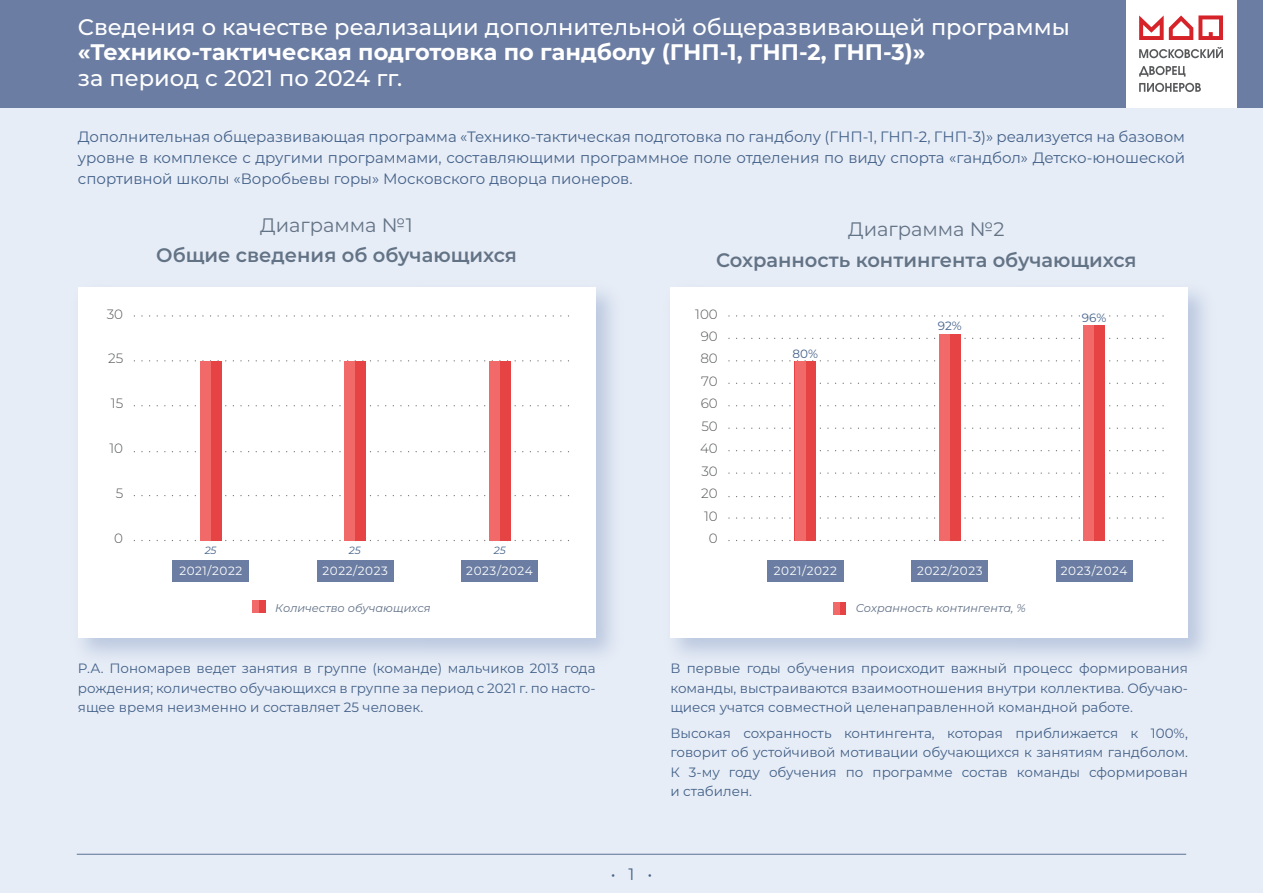
<style>
.page{position:relative;width:1263px;height:893px;background:#fff}
.page>*{position:absolute;margin:0;border:0;box-sizing:border-box;transform-origin:0 0}
.t1{font:500 22.5px "Montserrat";color:#fff}
.t2{font:700 22.5px "Montserrat";color:#fff}
.t3{font:600 19.5px "Montserrat";color:#637386}
.t4{font:19.5px "Montserrat";color:#637386}
.t5{font:16.5px "Montserrat";color:#436189}
.t6{font:15px/21px "Montserrat";color:#436189;text-align:justify}
.t7{font:13.5px/19.5px "Montserrat";color:#436189;text-align:justify}
.t8{font:300 13.5px "Montserrat";color:#545557}
.t9{font:12px "Montserrat";letter-spacing:.05em;color:#fff}
.t10{font:12px "Montserrat";color:#436189}
.t11{font:italic 11.25px "Montserrat";color:#617187}
.t12{font:italic 10.5px "Montserrat";color:#436189}
</style>
<div class="page">
<div style="left:0;top:76px;width:1263px;height:817px;background:#e7edf6"></div>
<div style="left:0;top:0;width:1263px;height:107px;background:#fff"></div>
<div style="left:1237px;top:0;width:26px;height:107px;background:#6b7da2"></div>
<div style="left:0;top:0;width:1125px;height:107px;background:#6b7da2"></div>
<hr style="left:77px;top:854px;width:1109px;height:1px;background:#6b7da2">
<svg style="left:1139px;top:15px;width:84px;height:25px"></svg>
<svg style="left:1139px;top:47px;width:84px;height:11px"></svg>
<svg style="left:1139px;top:66px;width:46px;height:11px"></svg>
<svg style="left:1139px;top:83px;width:62px;height:9px"></svg>
<img style="left:670px;top:287px;width:536px;height:369px">
<div style="left:671px;top:287px;width:517px;height:351px;background:#fff"></div>
<img style="left:81px;top:287px;width:532px;height:369px">
<div style="left:78px;top:287px;width:517px;height:351px;background:#fff"></div>
<svg style="left:141px;top:315px;width:420px;height:2px"></svg>
<svg style="left:141px;top:405px;width:420px;height:1px"></svg>
<svg style="left:141px;top:360px;width:420px;height:1px"></svg>
<svg style="left:141px;top:495px;width:420px;height:1px"></svg>
<svg style="left:141px;top:451px;width:420px;height:1px"></svg>
<svg style="left:141px;top:540px;width:420px;height:1px"></svg>
<div style="left:200px;top:361px;width:21px;height:179px;background:#e64344"></div>
<div style="left:200px;top:361px;width:11px;height:179px;background:#f16969"></div>
<div style="left:345px;top:361px;width:21px;height:179px;background:#e64344"></div>
<div style="left:345px;top:361px;width:10px;height:179px;background:#f16969"></div>
<div style="left:489px;top:361px;width:21px;height:179px;background:#e64344"></div>
<div style="left:489px;top:361px;width:11px;height:179px;background:#f16969"></div>
<div style="left:253px;top:600px;width:12px;height:13px;background:#e64344"></div>
<div style="left:253px;top:600px;width:6px;height:13px;background:#f16969"></div>
<div style="left:173px;top:560px;width:76px;height:22px;background:#6b7da2"></div>
<div style="left:317px;top:560px;width:76px;height:22px;background:#6b7da2"></div>
<div style="left:461px;top:560px;width:77px;height:22px;background:#6b7da2"></div>
<svg style="left:736px;top:315px;width:420px;height:2px"></svg>
<svg style="left:839px;top:602px;width:7px;height:13px"></svg>
<div style="left:833px;top:602px;width:6px;height:13px;background:#f16969"></div>
<svg style="left:736px;top:383px;width:420px;height:1px"></svg>
<svg style="left:736px;top:472px;width:420px;height:2px"></svg>
<svg style="left:736px;top:450px;width:420px;height:1px"></svg>
<svg style="left:736px;top:428px;width:420px;height:1px"></svg>
<svg style="left:736px;top:405px;width:420px;height:1px"></svg>
<svg style="left:736px;top:517px;width:420px;height:2px"></svg>
<svg style="left:736px;top:360px;width:420px;height:1px"></svg>
<svg style="left:736px;top:338px;width:420px;height:1px"></svg>
<svg style="left:736px;top:496px;width:420px;height:1px"></svg>
<svg style="left:736px;top:540px;width:420px;height:1px"></svg>
<div style="left:795px;top:361px;width:21px;height:179px;background:#e64344"></div>
<div style="left:795px;top:361px;width:10px;height:179px;background:#f16969"></div>
<div style="left:939px;top:334px;width:21px;height:206px;background:#e64344"></div>
<div style="left:939px;top:334px;width:11px;height:206px;background:#f16969"></div>
<div style="left:1083px;top:325px;width:22px;height:215px;background:#e64344"></div>
<div style="left:1083px;top:325px;width:11px;height:215px;background:#f16969"></div>
<div style="left:767px;top:560px;width:77px;height:22px;background:#6b7da2"></div>
<div style="left:1080px;top:312px;width:26px;height:11px;background:#fff"></div>
<div style="left:911px;top:560px;width:77px;height:22px;background:#6b7da2"></div>
<div style="left:1056px;top:560px;width:76px;height:22px;background:#6b7da2"></div>
<h1 class="t1" style="left:78px;top:11px;width:993px">Сведения о качестве реализации дополнительной общеразвивающей программы</h1>
<h1 class="t2" style="left:78px;top:36px;width:849px">«Технико-тактическая подготовка по гандболу (ГНП-1, ГНП-2, ГНП-3)»</h1>
<h1 class="t1" style="left:78px;top:62px;width:326px">за период с 2021 по 2024 гг.</h1>
<p class="t6" style="left:78px;top:125px;width:1109px">Дополнительная общеразвивающая программа «Технико-тактическая подготовка по гандболу (ГНП-1, ГНП-2, ГНП-3)» реализуется на базовом уровне в комплексе с другими программами, составляющими программное поле отделения по виду спорта «гандбол» Детско-юношеской спортивной школы «Воробьевы горы» Московского дворца пионеров.</p>
<h2 class="t4" style="left:260px;top:211px;width:154px">Диаграмма №1</h2>
<h2 class="t3" style="left:156px;top:242px;width:362px">Общие сведения об обучающихся</h2>
<h2 class="t4" style="left:848px;top:216px;width:158px">Диаграмма №2</h2>
<h2 class="t3" style="left:716px;top:246px;width:422px">Сохранность контингента обучающихся</h2>
<p class="t8" style="left:107px;top:305px;width:18px">30</p>
<p class="t8" style="left:695px;top:305px;width:24px">100</p>
<p class="t8" style="left:701px;top:327px;width:18px">90</p>
<p class="t10" style="left:938px;top:318px;width:26px">92%</p>
<p class="t10" style="left:1082px;top:309px;width:26px">96%</p>
<p class="t8" style="left:108px;top:349px;width:17px">25</p>
<p class="t8" style="left:700px;top:349px;width:19px">80</p>
<p class="t10" style="left:793px;top:345px;width:27px">80%</p>
<p class="t8" style="left:701px;top:372px;width:18px">70</p>
<p class="t8" style="left:111px;top:394px;width:14px">15</p>
<p class="t8" style="left:701px;top:394px;width:19px">60</p>
<p class="t8" style="left:701px;top:417px;width:18px">50</p>
<p class="t8" style="left:110px;top:439px;width:15px">10</p>
<p class="t8" style="left:700px;top:439px;width:19px">40</p>
<p class="t8" style="left:701px;top:462px;width:18px">30</p>
<p class="t8" style="left:116px;top:484px;width:9px">5</p>
<p class="t8" style="left:114px;top:529px;width:10px">0</p>
<p class="t8" style="left:701px;top:484px;width:18px">20</p>
<p class="t8" style="left:709px;top:529px;width:10px">0</p>
<p class="t8" style="left:704px;top:507px;width:15px">10</p>
<p class="t12" style="left:205px;top:543px;width:13px">25</p>
<p class="t12" style="left:349px;top:543px;width:13px">25</p>
<p class="t12" style="left:494px;top:543px;width:13px">25</p>
<p class="t9" style="left:179px;top:562px;width:64px">2021/2022</p>
<p class="t9" style="left:322px;top:562px;width:67px">2022/2023</p>
<p class="t9" style="left:466px;top:562px;width:68px">2023/2024</p>
<p class="t9" style="left:774px;top:562px;width:64px">2021/2022</p>
<p class="t9" style="left:917px;top:562px;width:67px">2022/2023</p>
<p class="t9" style="left:1061px;top:562px;width:68px">2023/2024</p>
<p class="t11" style="left:275px;top:600px;width:157px">Количество обучающихся</p>
<p class="t11" style="left:856px;top:600px;width:172px">Сохранность контингента, %</p>
<p class="t7" style="left:78px;top:658px;width:519px">Р.А. Пономарев ведет занятия в группе (команде) мальчиков 2013 года рождения; количество обучающихся в группе за период с 2021 г. по насто&shy;ящее время неизменно и составляет 25 человек.</p>
<p class="t7" style="left:670px;top:658px;width:519px">В первые годы обучения происходит важный процесс формирования команды, выстраиваются взаимоотношения внутри коллектива. Обучаю&shy;щиеся учатся совместной целенаправленной командной работе.</p>
<p class="t7" style="left:670px;top:722px;width:519px">Высокая сохранность контингента, которая приближается к 100%, говорит об устойчивой мотивации обучающихся к занятиям гандболом.<br>К 3-му году обучения по программе состав команды сформирован и стабилен.</p>
<p class="t5" style="left:611px;top:862px;width:43px">• 1 •</p>
</div>
